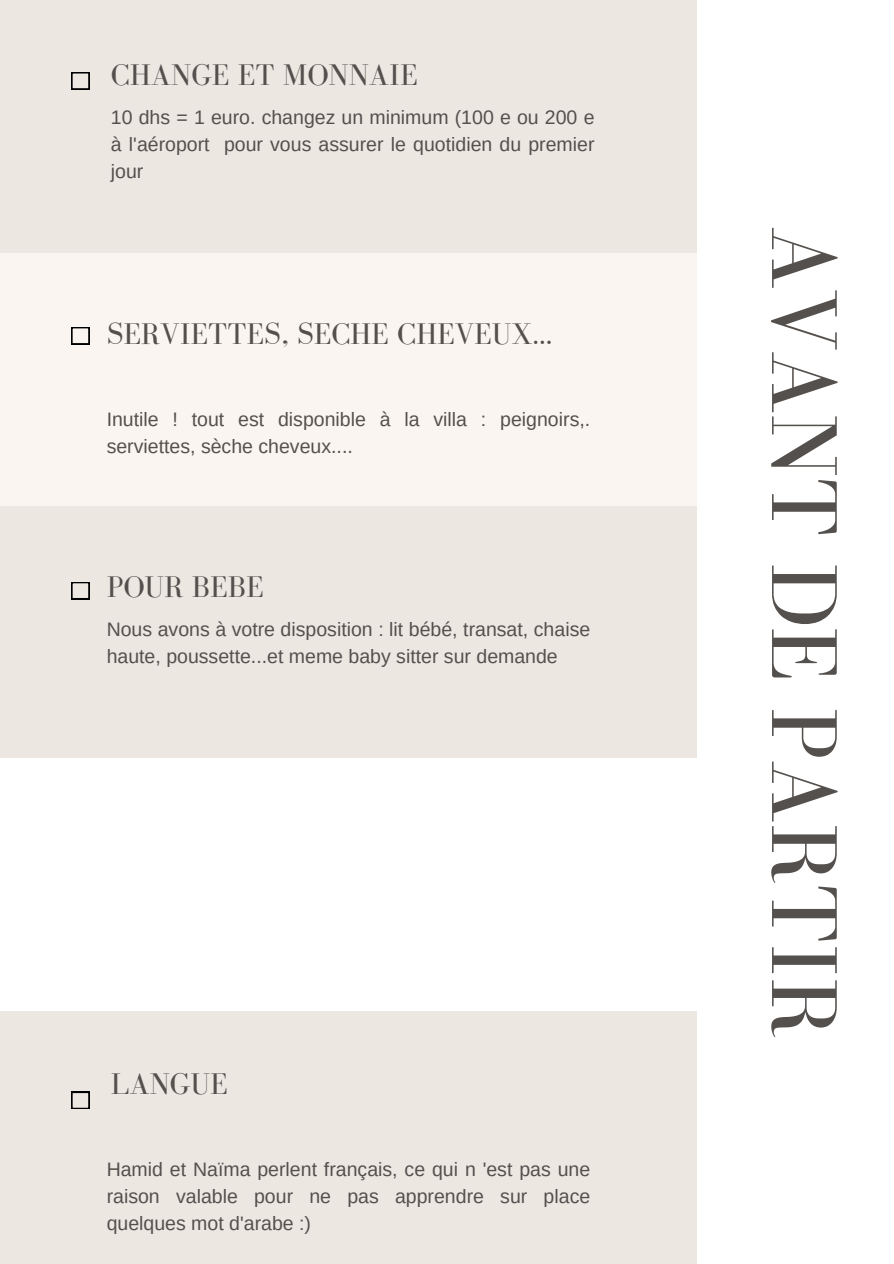
<style>
.page{position:relative;width:894px;height:1264px;background:#fff}
.page>*{position:absolute;margin:0;border:0;box-sizing:border-box;transform-origin:0 0}
.t1{font:96.15px "Bodoni FLF";color:#54504d}
.t2{font:30.75px "Bodoni FLF";color:#54504d}
.t3{font:19.5px/27px "Arimo";color:#54504d}
</style>
<div class="page">
<div style="left:0;top:0;width:696px;height:253px;background:#ede7e2"></div>
<div style="left:0;top:505px;width:696px;height:253px;background:#ede7e2"></div>
<div style="left:0;top:1010px;width:696px;height:253px;background:#ede7e2"></div>
<div style="left:0;top:253px;width:696px;height:252px;background:#faf5f0"></div>
<svg style="left:71px;top:72px;width:18px;height:17px"></svg>
<svg style="left:71px;top:327px;width:18px;height:17px"></svg>
<svg style="left:71px;top:582px;width:18px;height:17px"></svg>
<svg style="left:71px;top:1091px;width:18px;height:17px"></svg>
<h2 class="t2" style="left:111px;top:58px;width:308px">CHANGE ET MONNAIE</h2>
<p class="t3" style="left:111px;top:104px;width:485px;text-align:justify">10 dhs = 1 euro. changez un minimum (100 e ou 200 e à l'aéroport pour vous assurer le quotidien du premier jour</p>
<h2 class="t2" style="left:107px;top:317px;width:447px">SERVIETTES, SECHE CHEVEUX...</h2>
<p class="t3" style="left:107px;top:406px;width:485px">Inutile ! tout est disponible à la villa : peignoirs,. serviettes, sèche cheveux....</p>
<h2 class="t2" style="left:107px;top:570px;width:159px">POUR BEBE</h2>
<p class="t3" style="left:107px;top:616px;width:485px">Nous avons à votre disposition : lit bébé, transat, chaise haute, poussette...et meme baby sitter sur demande</p>
<h2 class="t2" style="left:111px;top:1067px;width:118px">LANGUE</h2>
<p class="t3" style="left:107px;top:1156px;width:485px;text-align:justify">Hamid et Naïma perlent français, ce qui n 'est pas une raison valable pour ne pas apprendre sur place quelques mot d'arabe :)</p>
<h1 class="t1" style="left:855px;top:226px;width:813px;rotate:90deg">AVANT DE PARTIR</h1>
</div>
